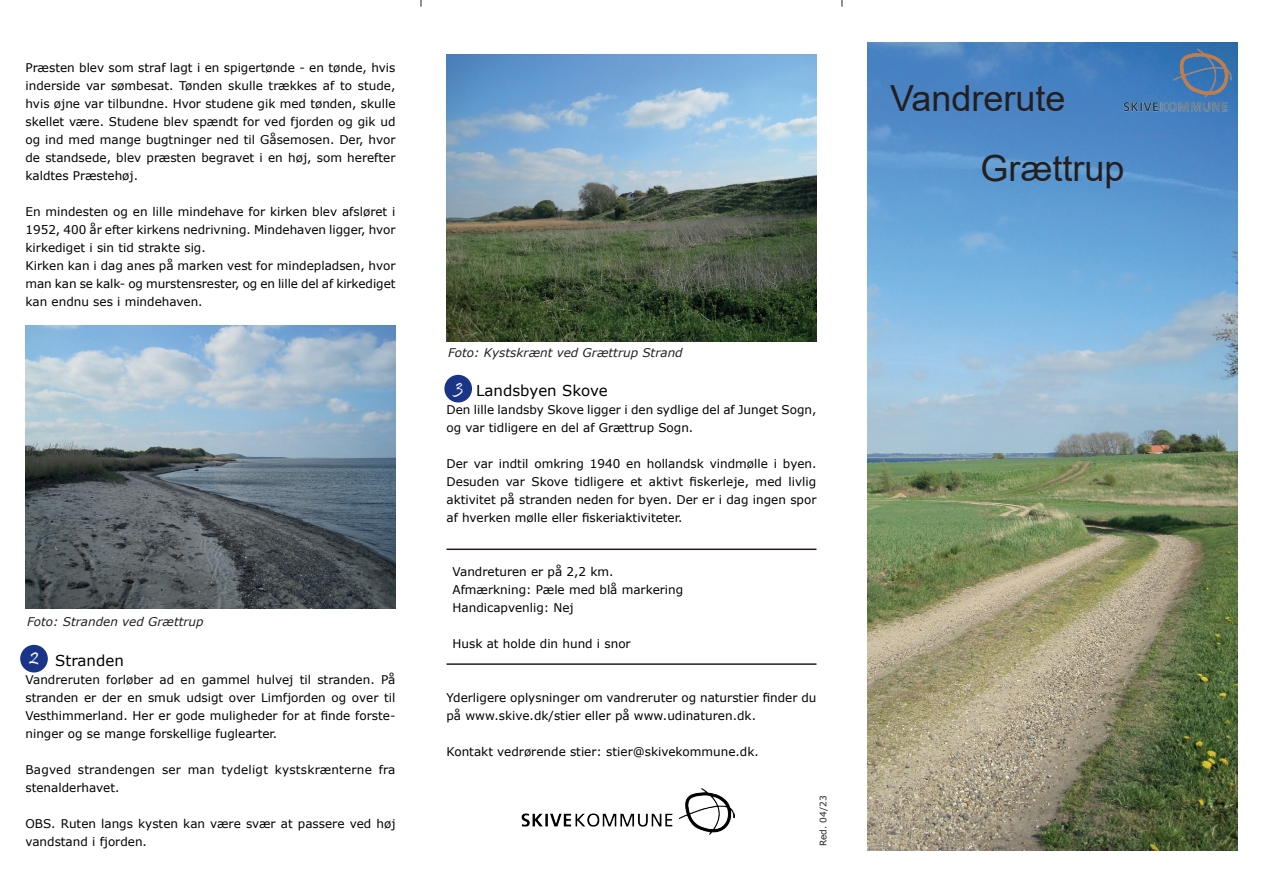
<style>
.page{position:relative;width:1263px;height:893px;background:#fff}
.page>*{position:absolute;margin:0;border:0;box-sizing:border-box;transform-origin:0 0}
.t1{font:36px/70.2px "Arial";color:#231f20}
.t2{font:21px "Pristina";color:#fbfbfd}
.t3{font:15px "Verdana";color:#000001}
.t4{font:12px/18px "Verdana";color:#000001}
.t5{font:12px/18px "Verdana";letter-spacing:.02em;color:#000001}
.t6{font:italic 12px "Verdana";color:#231f20}
.t7{font:9px "Verdana";color:#231f20}
</style>
<div class="page">
<img style="left:867px;top:43px;width:370px;height:807px">
<hr style="left:446px;top:663px;width:370px;height:2px;background:#231f20">
<hr style="left:446px;top:549px;width:370px;height:1px;background:#231f20">
<img style="left:1122px;top:47px;width:111px;height:66px">
<img style="left:26px;top:326px;width:369px;height:283px">
<div style="left:21px;top:646px;width:26px;height:26px;background:#1a3588;border-radius:50%"></div>
<div style="left:20px;top:645px;width:28px;height:27px;border:2px solid #1a3588;border-radius:50%"></div>
<div style="left:445px;top:376px;width:26px;height:26px;background:#1a3588;border-radius:50%"></div>
<div style="left:444px;top:375px;width:28px;height:27px;border:2px solid #1a3588;border-radius:50%"></div>
<img style="left:522px;top:788px;width:213px;height:47px">
<img style="left:446px;top:54px;width:370px;height:287px">
<p class="t4" style="left:26px;top:59px;width:371px;text-align:justify">Præsten blev som straf lagt i en spigertønde - en tønde, hvis inderside var sømbesat. Tønden skulle trækkes af to stude, hvis øjne var tilbundne. Hvor studene gik med tønden, skulle skellet være. Studene blev spændt for ved fjorden og gik ud og ind med mange bugtninger ned til Gåsemosen. Der, hvor de standsede, blev præsten begravet i en høj, som herefter kaldtes Præstehøj.</p>
<p class="t4" style="left:26px;top:203px;width:372px">En mindesten og en lille mindehave for kirken blev afsløret i 1952, 400 år efter kirkens nedrivning. Mindehaven ligger, hvor kirkediget i sin tid strakte sig.<br>Kirken kan i dag anes på marken vest for mindepladsen, hvor man kan se kalk- og murstensrester, og en lille del af kirkediget kan endnu ses i mindehaven.</p>
<p class="t6" style="left:27px;top:614px;width:178px">Foto: Stranden ved Grættrup</p>
<p class="t3" style="left:55px;top:650px;width:70px">Stranden</p>
<p class="t4" style="left:26px;top:671px;width:371px;text-align:justify">Vandreruten forløber ad en gammel hulvej til stranden. På stranden er der en smuk udsigt over Limfjorden og over til Vesthimmerland. Her er gode muligheder for at finde forste&shy;ninger og se mange forskellige fuglearter.</p>
<p class="t5" style="left:26px;top:761px;width:371px">Bagved strandengen ser man tydeligt kystskrænterne fra stenalderhavet.</p>
<p class="t4" style="left:26px;top:815px;width:371px">OBS. Ruten langs kysten kan være svær at passere ved høj vandstand i fjorden.</p>
<h2 class="t2" style="left:29px;top:645px;width:11px">2</h2>
<p class="t6" style="left:448px;top:345px;width:236px">Foto: Kystskrænt ved Grættrup Strand</p>
<h2 class="t2" style="left:455px;top:375px;width:10px">3</h2>
<p class="t3" style="left:476px;top:380px;width:133px">Landsbyen Skove</p>
<p class="t4" style="left:446px;top:401px;width:371px">Den lille landsby Skove ligger i den sydlige del af Junget Sogn, og var tidligere en del af Grættrup Sogn.</p>
<p class="t4" style="left:446px;top:455px;width:371px;text-align:justify">Der var indtil omkring 1940 en hollandsk vindmølle i byen.<br>Desuden var Skove tidligere et aktivt fiskerleje, med livlig aktivitet på stranden neden for byen. Der er i dag ingen spor af hverken mølle eller fiskeriaktiviteter.</p>
<p class="t4" style="left:452px;top:563px;width:232px">Vandreturen er på 2,2 km.<br>Afmærkning: Pæle med blå markering<br>Handicapvenlig: Nej</p>
<p class="t4" style="left:452px;top:635px;width:180px">Husk at holde din hund i snor</p>
<p class="t4" style="left:446px;top:689px;width:371px">Yderligere oplysninger om vandreruter og naturstier finder du på www.skive.dk/stier eller på www.udinaturen.dk.</p>
<p class="t4" style="left:446px;top:743px;width:314px">Kontakt vedrørende stier: stier@skivekommune.dk.</p>
<p class="t7" style="left:817px;top:846px;width:52px;rotate:-90deg">Red. 04/23</p>
<h1 class="t1" style="left:980px;top:63px;width:146px;text-indent:-90px">Vandrerute<br>Grættrup</h1>
</div>
